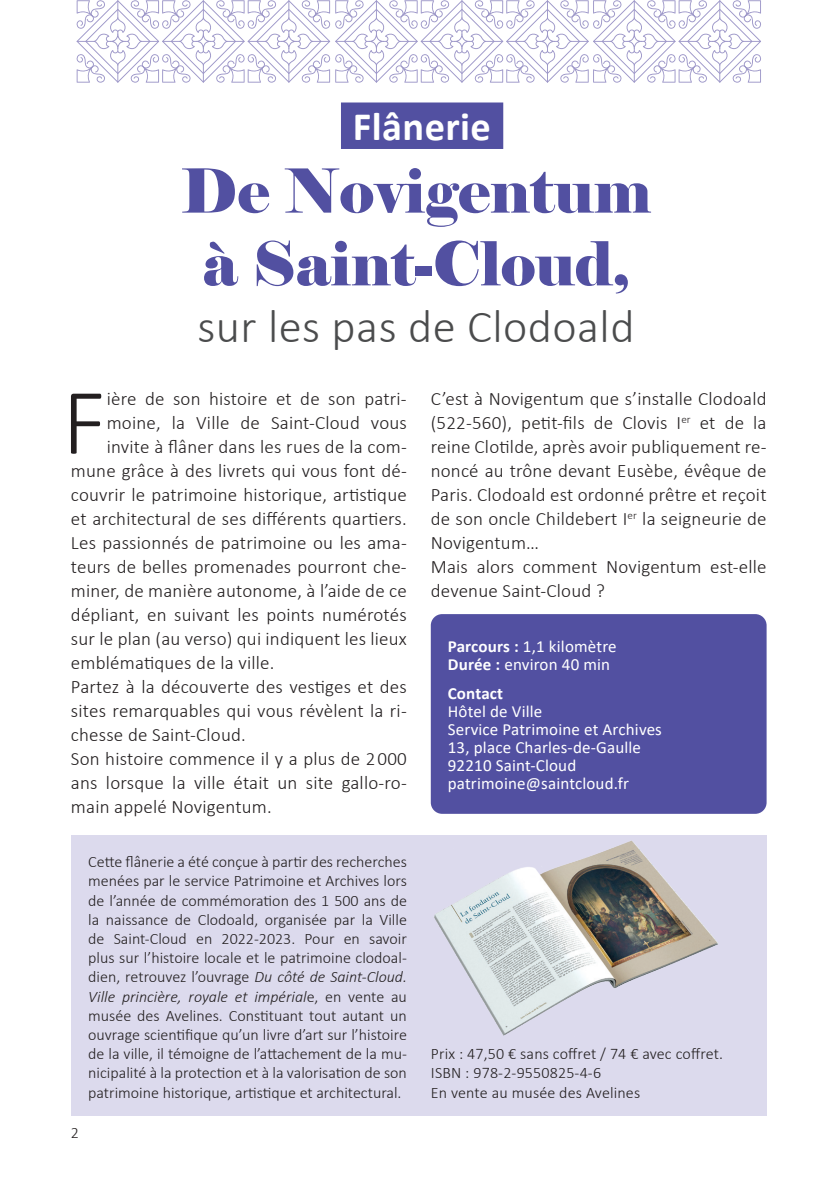
<style>
.page{position:relative;width:840px;height:1190px;background:#fff}
.page>*{position:absolute;margin:0;border:0;box-sizing:border-box;transform-origin:0 0}
.t1{font:300 94.6px "Calibri";color:#231f20}
.t2{font:60.6px/72.8px "Elephant";color:#5250a1;text-align:center}
.t3{font:300 46.4px "Calibri";letter-spacing:.01em;color:#4b4c4d}
.t4{font:700 40.4px "Calibri";letter-spacing:.01em;color:#fff}
.t5{font:300 19px/24px "Calibri";letter-spacing:.01em;color:#231f20}
.t6{font:17px/18px "Calibri";letter-spacing:.01em;color:#fff}
.t7{font:700 17px "Calibri";letter-spacing:.01em;color:#fff}
.t8{font:300 16px/19.2px "Calibri";color:#231f20;text-align:justify}
.s1{font-style:italic}
.s2{font-weight:700}
</style>
<div class="page">
<svg style="left:76px;top:0;width:685px;height:83px"></svg>
<div style="left:71px;top:835px;width:695px;height:281px;background:#dcdaed"></div>
<div style="left:341px;top:102px;width:162px;height:47px;background:#5250a1"></div>
<div style="left:430px;top:614px;width:336px;height:200px;background:#5250a1;border-radius:11px"></div>
<img style="left:434px;top:840px;width:284px;height:196px">
<h3 class="t4" style="left:353px;top:98px;width:139px">Flânerie</h3>
<h2 class="t2" style="left:180px;top:156px;width:472px">De Novigentum à Saint-Cloud,</h2>
<h3 class="t3" style="left:197px;top:298px;width:438px">sur les pas de Clodoald</h3>
<h1 class="t1" style="left:62px;top:363px;width:45px">F</h1>
<p class="t5" style="left:107px;top:387px;width:301px">ière de son histoire et de son patri-</p>
<p class="t5" style="left:107px;top:411px;width:301px">moine, la Ville de Saint-Cloud vous</p>
<p class="t5" style="left:107px;top:435px;width:301px">invite à flâner dans les rues de la com-</p>
<p class="t5" style="left:71px;top:459px;width:337px">mune grâce à des livrets qui vous font dé-</p>
<p class="t5" style="left:71px;top:483px;width:337px">couvrir le patrimoine historique, artistique</p>
<p class="t5" style="left:71px;top:507px;width:337px">et architectural de ses différents quartiers.</p>
<p class="t5" style="left:71px;top:531px;width:337px">Les passionnés de patrimoine ou les ama-</p>
<p class="t5" style="left:71px;top:555px;width:337px">teurs de belles promenades pourront che-</p>
<p class="t5" style="left:71px;top:579px;width:337px">miner, de manière autonome, à l’aide de ce</p>
<p class="t5" style="left:71px;top:603px;width:337px">dépliant, en suivant les points numérotés</p>
<p class="t5" style="left:71px;top:627px;width:337px">sur le plan (au verso) qui indiquent les lieux</p>
<p class="t5" style="left:71px;top:651px;width:205px">emblématiques de la ville.</p>
<p class="t5" style="left:71px;top:675px;width:337px">Partez à la découverte des vestiges et des</p>
<p class="t5" style="left:71px;top:699px;width:337px">sites remarquables qui vous révèlent la ri-</p>
<p class="t5" style="left:71px;top:723px;width:176px">chesse de Saint-Cloud.</p>
<p class="t5" style="left:71px;top:747px;width:337px">Son histoire commence il y a plus de 2 000</p>
<p class="t5" style="left:71px;top:771px;width:337px">ans lorsque la ville était un site gallo-ro-</p>
<p class="t5" style="left:71px;top:795px;width:202px">main appelé Novigentum.</p>
<p class="t8" style="left:71px;top:1123px;width:10px">2</p>
<p class="t8" style="left:88px;top:852px;width:320px">Cette flânerie a été conçue à partir des recherches menées par le service Patrimoine et Archives lors de l’année de commémoration des 1 500 ans de la naissance de Clodoald, organisée par la Ville de Saint-Cloud en 2022-2023. Pour en savoir plus sur l’histoire locale et le patrimoine clodoal&shy;dien, retrouvez l’ouvrage <span class="s1">Du côté de Saint-Cloud.<br>Ville princière, royale et impérial</span>e, en vente au musée des Avelines. Constituant tout autant un ouvrage scientifique qu’un livre d’art sur l’histoire de la ville, il témoigne de l’attachement de la mu&shy;nicipalité à la protection et à la valorisation de son patrimoine historique, artistique et architectural.</p>
<p class="t5" style="left:430px;top:387px;width:337px">C’est à Novigentum que s’installe Clodoald (522-560), petit-fils de Clovis I<sup>er</sup> et de la reine Clotilde, après avoir publiquement re&shy;noncé au trône devant Eusèbe, évêque de Paris. Clodoald est ordonné prêtre et reçoit de son oncle Childebert I<sup>er</sup> la seigneurie de Novigentum…<br>Mais alors comment Novigentum est-elle devenue Saint-Cloud ?</p>
<p class="t6" style="left:447px;top:637px;width:170px"><span class="s2">Parcours :</span> 1,1 kilomètre<br><span class="s2">Durée :</span> environ 40 min</p>
<p class="t7" style="left:447px;top:681px;width:57px">Contact</p>
<p class="t6" style="left:447px;top:702px;width:215px">Hôtel de Ville<br>Service Patrimoine et Archives<br>13, place Charles-de-Gaulle<br>92210 Saint-Cloud patrimoine@saintcloud.fr</p>
<p class="t8" style="left:431px;top:1044px;width:293px;text-align:left">Prix : 47,50 € sans coffret / 74 € avec coffret.<br>ISBN : 978-2-9550825-4-6<br>En vente au musée des Avelines</p>
</div>
